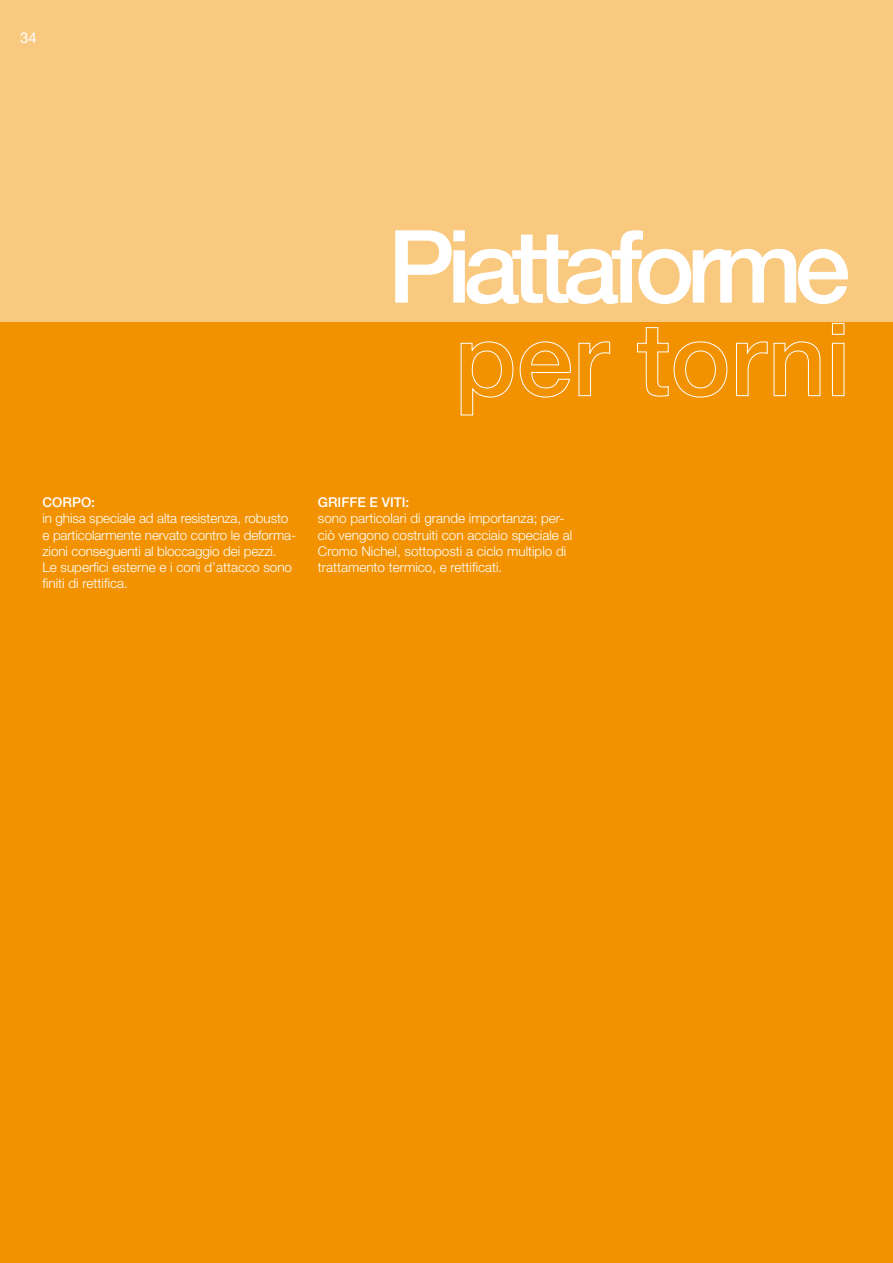
<style>
.page{position:relative;width:893px;height:1263px;background:#f9c980}
.page>*{position:absolute;margin:0;border:0;box-sizing:border-box;transform-origin:0 0}
.t1{font:500 101.25px "Helvetica Neue LT Std";letter-spacing:-.08em;color:#fff}
.t2{font:15px "Helvetica Neue LT Std";color:#fff}
.t3{font:300 13.5px/16.2px "Helvetica Neue LT Std";color:#fff}
.t4{font:500 13.5px "Helvetica Neue LT Std";color:#fff}
</style>
<div class="page">
<div style="left:0;top:322px;width:893px;height:941px;background:#f39200"></div>
<svg style="left:460px;top:341px;width:111px;height:75px"></svg>
<svg style="left:578px;top:341px;width:32px;height:55px"></svg>
<svg style="left:637px;top:327px;width:91px;height:71px"></svg>
<svg style="left:736px;top:341px;width:85px;height:55px"></svg>
<svg style="left:832px;top:323px;width:13px;height:73px"></svg>
<p class="t2" style="left:20px;top:28px;width:18px">34</p>
<h1 class="t1" style="left:387px;top:206px;width:464px">Piattaforme</h1>
<p class="t4" style="left:43px;top:494px;width:54px">CORPO:</p>
<p class="t3" style="left:43px;top:510px;width:255px">in ghisa speciale ad alta resistenza, robusto e particolarmente nervato contro le deforma&shy;zioni conseguenti al bloccaggio dei pezzi.<br>Le superfici esterne e i coni d’attacco sono finiti di rettifica.</p>
<p class="t4" style="left:318px;top:494px;width:93px">GRIFFE E VITI:</p>
<p class="t3" style="left:318px;top:510px;width:256px">sono particolari di grande importanza; per&shy;ciò vengono costruiti con acciaio speciale al Cromo Nichel, sottoposti a ciclo multiplo di trattamento termico, e rettificati.</p>
</div>
